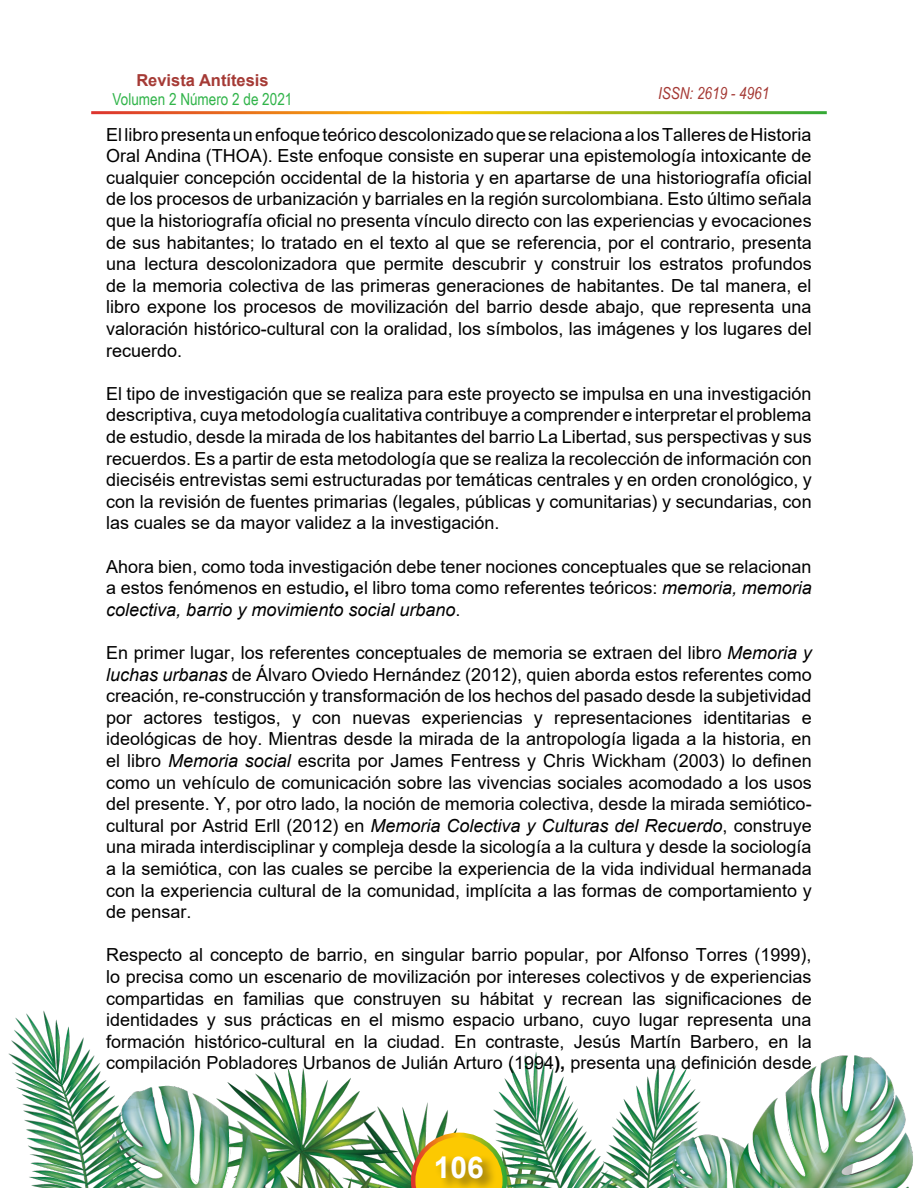
<style>
.page{position:relative;width:918px;height:1188px;background:#fff}
.page>*{position:absolute;margin:0;border:0;box-sizing:border-box;transform-origin:0 0}
.t1{font:700 30px "Arial";color:#fff}
.t2{font:18px/21.6px "Arial";color:#000;text-align:justify}
.t3{font:16.5px "Arial Narrow";color:#31b44a}
.t4{font:700 16.5px "Arial";color:#a53a35}
.t5{font:italic 16.5px "Arial Narrow";color:#a53a35}
.s1{font-weight:700}
.s2{font-style:italic}
</style>
<div class="page">
<img style="left:8px;top:1010px;width:905px;height:178px">
<svg style="left:411px;top:1133px;width:96px;height:55px"></svg>
<div style="left:434px;top:1155px;width:63px;height:33px;background:#231f20;opacity:.54"></div>
<p class="t4" style="left:136px;top:68px;width:134px">Revista Antítesis</p>
<p class="t3" style="left:113px;top:88px;width:181px">Volumen 2 Número 2 de 2021</p>
<p class="t5" style="left:658px;top:81px;width:113px">ISSN: 2619 - 4961</p>
<p class="t2" style="left:106px;top:123px;width:707px">El libro presenta un enfoque teórico descolonizado que se relaciona a los Talleres de Historia Oral Andina (THOA). Este enfoque consiste en superar una epistemología intoxicante de cualquier concepción occidental de la historia y en apartarse de una historiografía oficial de los procesos de urbanización y barriales en la región surcolombiana. Esto último señala que la historiografía oficial no presenta vínculo directo con las experiencias y evocaciones de sus habitantes; lo tratado en el texto al que se referencia, por el contrario, presenta una lectura descolonizadora que permite descubrir y construir los estratos profundos de la memoria colectiva de las primeras generaciones de habitantes. De tal manera, el libro expone los procesos de movilización del barrio desde abajo, que representa una valoración histórico-cultural con la oralidad, los símbolos, las imágenes y los lugares del recuerdo.</p>
<p class="t2" style="left:106px;top:383px;width:707px">El tipo de investigación que se realiza para este proyecto se impulsa en una investigación descriptiva, cuya metodología cualitativa contribuye a comprender e interpretar el problema de estudio, desde la mirada de los habitantes del barrio La Libertad, sus perspectivas y sus recuerdos. Es a partir de esta metodología que se realiza la recolección de información con dieciséis entrevistas semi estructuradas por temáticas centrales y en orden cronológico, y con la revisión de fuentes primarias (legales, públicas y comunitarias) y secundarias, con las cuales se da mayor validez a la investigación.</p>
<p class="t2" style="left:106px;top:555px;width:707px">Ahora bien, como toda investigación debe tener nociones conceptuales que se relacionan a estos fenómenos en estudio<span class="s1">,</span> el libro toma como referentes teóricos: <span class="s2">memoria, memoria colectiva, barrio y movimiento social urbano</span>.</p>
<p class="t2" style="left:106px;top:642px;width:707px">En primer lugar, los referentes conceptuales de memoria se extraen del libro <span class="s2">Memoria y luchas urbanas</span> de Álvaro Oviedo Hernández (2012), quien aborda estos referentes como creación, re-construcción y transformación de los hechos del pasado desde la subjetividad por actores testigos, y con nuevas experiencias y representaciones identitarias e ideológicas de hoy. Mientras desde la mirada de la antropología ligada a la historia, en el libro <span class="s2">Memoria social</span> escrita por James Fentress y Chris Wickham (2003) lo definen como un vehículo de comunicación sobre las vivencias sociales acomodado a los usos del presente. Y, por otro lado, la noción de memoria colectiva, desde la mirada semiótico&shy;cultural por Astrid Erll (2012) en <span class="s2">Memoria Colectiva y Culturas del Recuerdo</span>, construye una mirada interdisciplinar y compleja desde la sicología a la cultura y desde la sociología a la semiótica, con las cuales se percibe la experiencia de la vida individual hermanada con la experiencia cultural de la comunidad, implícita a las formas de comportamiento y de pensar.</p>
<p class="t2" style="left:106px;top:944px;width:707px">Respecto al concepto de barrio, en singular barrio popular, por Alfonso Torres (1999), lo precisa como un escenario de movilización por intereses colectivos y de experiencias compartidas en familias que construyen su hábitat y recrean las significaciones de identidades y sus prácticas en el mismo espacio urbano, cuyo lugar representa una formación histórico-cultural en la ciudad. En contraste, Jesús Martín Barbero, en la compilación Pobladores Urbanos de Julián Arturo (1994<span class="s1">),</span> presenta una definición desde</p>
<h1 class="t1" style="left:434px;top:1146px;width:52px">106</h1>
</div>
